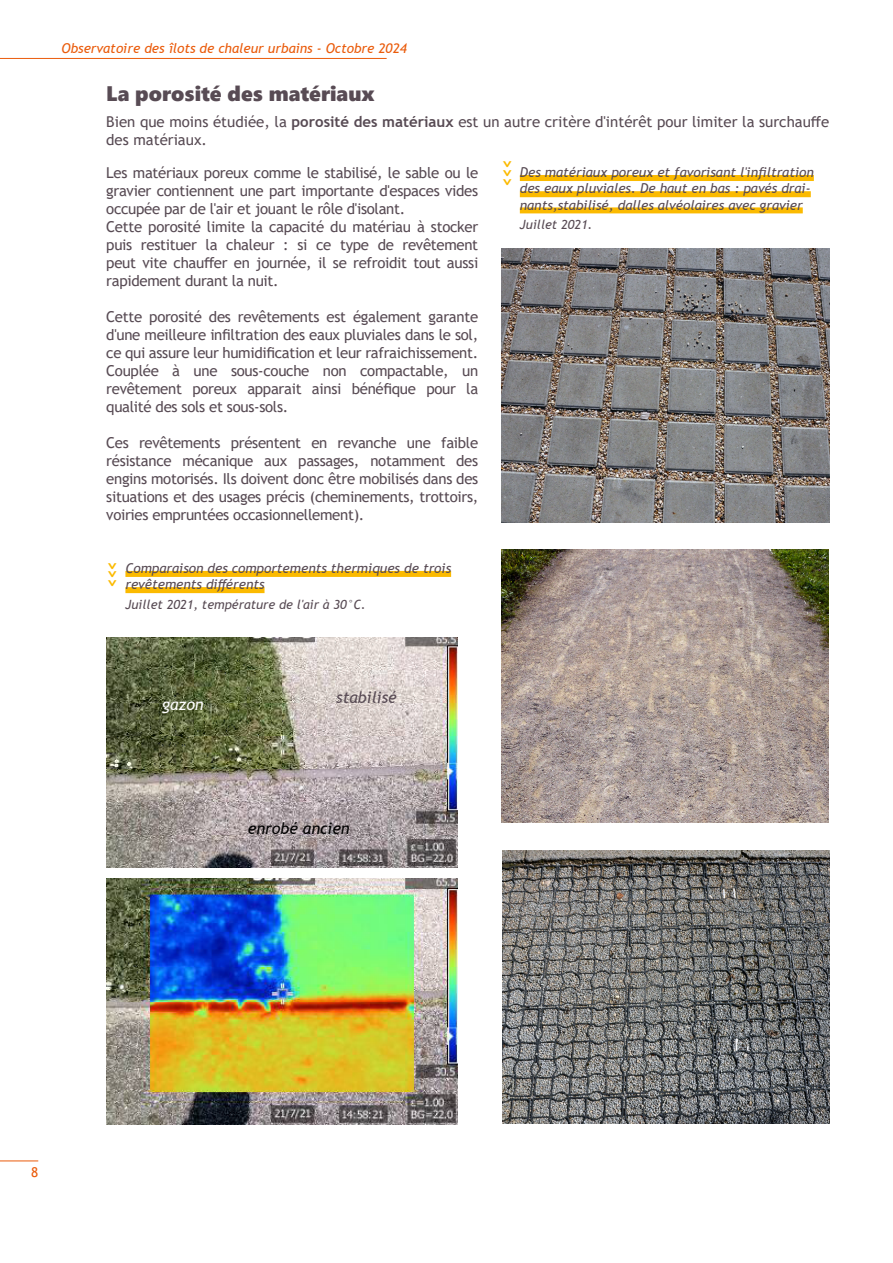
<style>
.page{position:relative;width:893px;height:1263px;background:#fff}
.page>*{position:absolute;margin:0;border:0;box-sizing:border-box;transform-origin:0 0}
.Titre_h2_1_col{font:21px "Segoe UI Black";color:#584b54}
.Intitulé_chiffres_clé_ORANGE{font:700 21px "Trebuchet MS";color:#fbba00}
.Crédit_Photo_Gris{font:italic 16.05px "Trebuchet MS";color:#000}
.Crédit_Photo_Gris-2{font:italic 16.05px "Trebuchet MS";color:#584b54}
.Crédit_Photo_Gris-3{font:italic 16.05px "Trebuchet MS";color:#fff}
.t1{font:15px/18px "Trebuchet MS";letter-spacing:-.02em;color:#584b54;text-align:justify}
.t2{font:15px/18px "Trebuchet MS";color:#584b54}
.Titre_Légendes_Graphiques_GRIS{font:italic 13.5px "Trebuchet MS";color:#584b54}
.t3{font:italic 13.5px "Trebuchet MS";color:#ea5b0b}
.t4{font:13.5px "Trebuchet MS";color:#ea5b0b}
.Titre_Légendes_Graphiques_GRIS-2{font:italic 12.75px "Trebuchet MS";color:#584b54}
.s1{font-weight:700}
</style>
<div class="page">
<hr style="left:0;top:1160px;width:38px;height:1px;background:#ea5b0b">
<hr style="left:0;top:58px;width:387px;height:1px;background:#ea5b0b">
<div style="left:520px;top:175px;width:294px;height:6px;background:#fbba00"></div>
<div style="left:520px;top:191px;width:291px;height:6px;background:#fbba00"></div>
<div style="left:520px;top:207px;width:283px;height:6px;background:#fbba00"></div>
<div style="left:125px;top:571px;width:326px;height:6px;background:#fbba00"></div>
<div style="left:125px;top:587px;width:140px;height:6px;background:#fbba00"></div>
<img style="left:106px;top:879px;width:351px;height:246px">
<img style="left:106px;top:637px;width:351px;height:231px">
<img style="left:501px;top:249px;width:328px;height:273px">
<img style="left:501px;top:549px;width:327px;height:274px">
<img style="left:502px;top:850px;width:327px;height:274px">
<p class="t3" style="left:62px;top:40px;width:347px">Observatoire des îlots de chaleur urbains - Octobre 2024</p>
<p class="Titre_h2_1_col" style="left:106px;top:78px;width:270px">La porosité des matériaux</p>
<p class="t2" style="left:106px;top:113px;width:724px">Bien que moins étudiée, la <span class="s1">porosité des matériaux</span> est un autre critère d'intérêt pour limiter la surchauffe des matériaux.</p>
<p class="t1" style="left:106px;top:164px;width:373px">Les matériaux poreux comme le stabilisé, le sable ou le gravier contiennent une part importante d'espaces vides occupée par de l'air et jouant le rôle d'isolant.</p>
<p class="t1" style="left:106px;top:218px;width:373px">Cette porosité limite la capacité du matériau à stocker puis restituer la chaleur : si ce type de revêtement peut vite chauffer en journée, il se refroidit tout aussi rapidement durant la nuit.</p>
<p class="t1" style="left:106px;top:308px;width:373px">Cette porosité des revêtements est également garante d'une meilleure infiltration des eaux pluviales dans le sol, ce qui assure leur humidification et leur rafraichissement.<br>Couplée à une sous-couche non compactable, un revêtement poreux apparait ainsi bénéfique pour la qualité des sols et sous-sols.</p>
<p class="t1" style="left:106px;top:434px;width:373px">Ces revêtements présentent en revanche une faible résistance mécanique aux passages, notamment des engins motorisés. Ils doivent donc être mobilisés dans des situations et des usages précis (cheminements, trottoirs, voiries empruntées occasionnellement).</p>
<p class="Intitulé_chiffres_clé_ORANGE" style="left:119px;top:574px;width:14px;rotate:-180deg">^</p>
<p class="Intitulé_chiffres_clé_ORANGE" style="left:119px;top:583px;width:14px;rotate:-180deg">^</p>
<p class="Intitulé_chiffres_clé_ORANGE" style="left:119px;top:592px;width:14px;rotate:-180deg">^</p>
<p class="Titre_Légendes_Graphiques_GRIS" style="left:125px;top:560px;width:327px">Comparaison des comportements thermiques de trois</p>
<p class="Titre_Légendes_Graphiques_GRIS" style="left:125px;top:576px;width:141px">revêtements différents</p>
<p class="Titre_Légendes_Graphiques_GRIS-2" style="left:125px;top:596px;width:242px">Juillet 2021, température de l'air à 30°C.</p>
<p class="Intitulé_chiffres_clé_ORANGE" style="left:513px;top:173px;width:14px;rotate:-180deg">^</p>
<p class="Intitulé_chiffres_clé_ORANGE" style="left:513px;top:182px;width:14px;rotate:-180deg">^</p>
<p class="Intitulé_chiffres_clé_ORANGE" style="left:513px;top:190px;width:14px;rotate:-180deg">^</p>
<p class="Titre_Légendes_Graphiques_GRIS" style="left:520px;top:164px;width:295px">Des matériaux poreux et favorisant l'infiltration</p>
<p class="Titre_Légendes_Graphiques_GRIS" style="left:520px;top:180px;width:292px">des eaux pluviales. De haut en bas : pavés drai-</p>
<p class="Titre_Légendes_Graphiques_GRIS" style="left:520px;top:196px;width:284px">nants,stabilisé, dalles alvéolaires avec gravier</p>
<p class="Titre_Légendes_Graphiques_GRIS-2" style="left:520px;top:217px;width:74px">Juillet 2021.</p>
<p class="Crédit_Photo_Gris-3" style="left:162px;top:694px;width:43px">gazon</p>
<p class="Crédit_Photo_Gris-2" style="left:336px;top:688px;width:62px">stabilisé</p>
<p class="Crédit_Photo_Gris" style="left:248px;top:818px;width:103px">enrobé ancien</p>
<p class="t4" style="left:31px;top:1164px;width:9px">8</p>
</div>
